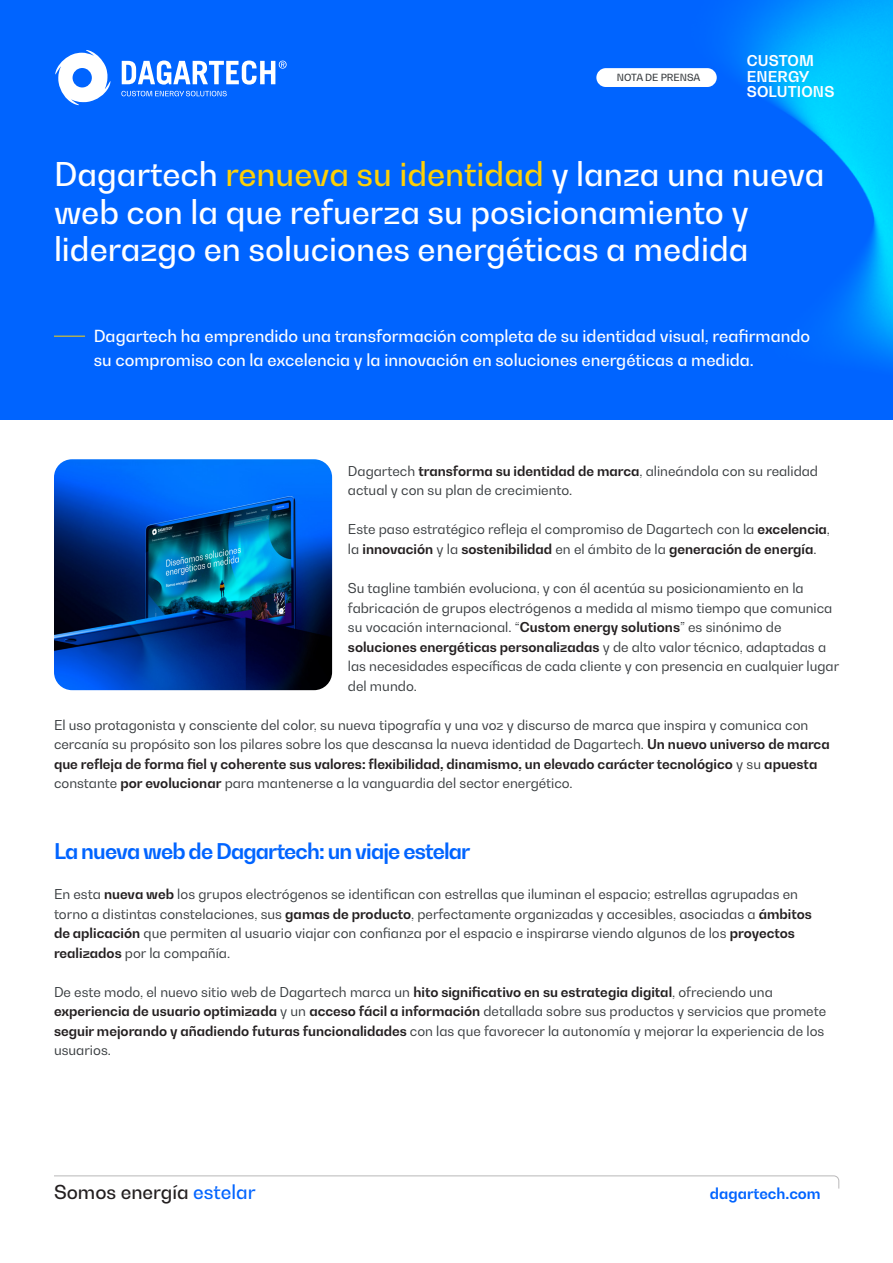
<style>
.page{position:relative;width:893px;height:1263px;background:#fff}
.page>*{position:absolute;margin:0;border:0;box-sizing:border-box;transform-origin:0 0}
.t1{font:500 32.4px/37.7px "Bw Gradual";color:#fff}
.t2{font:700 21.45px "Bw Gradual";letter-spacing:-.04em;color:#0064ff}
.t3{font:500 19.05px "Bw Gradual";color:#231f20}
.t4{font:500 16.5px/24px "Bw Gradual";color:#fff}
.t5{font:700 15px "Bw Gradual";color:#0064ff}
.t6{font:700 14.85px "Bw Gradual";letter-spacing:.01em;color:#fff}
.t7{font:13.5px/19.5px "Bw Gradual";color:#383c3f}
.t8{font:500 9.75px "Bw Gradual";color:#383c3f}
.s1{color:#fed006}
.s2{font-weight:700;color:#231f20}
.s3{color:#0064ff}
</style>
<div class="page">
<div style="left:0;top:0;width:893px;height:420px;background:#0064ff"></div>
<img style="left:725px;top:0;width:168px;height:367px">
<svg style="left:122px;top:61px;width:165px;height:24px"></svg>
<svg style="left:121px;top:91px;width:106px;height:5px"></svg>
<svg style="left:55px;top:50px;width:56px;height:55px"></svg>
<div style="left:596px;top:68px;width:121px;height:19px;background:#fff;border-radius:9px"></div>
<hr style="left:54px;top:336px;width:31px;height:1px;background:#fed006">
<img style="left:54px;top:459px;width:278px;height:231px">
<svg style="left:54px;top:1175px;width:785px;height:14px"></svg>
<p class="t8" style="left:617px;top:71px;width:85px">NOTA DE PRENSA</p>
<p class="t6" style="left:747px;top:51px;width:69px">CUSTOM</p>
<p class="t6" style="left:747px;top:66px;width:64px">ENERGY</p>
<p class="t6" style="left:747px;top:81px;width:89px">SOLUTIONS</p>
<p class="t1" style="left:54px;top:155px;width:772px">Dagartech <span class="s1">renueva su identidad</span> y lanza una nueva web con la que refuerza su posicionamiento y liderazgo en soluciones energéticas a medida</p>
<p class="t4" style="left:94px;top:324px;width:718px">Dagartech ha emprendido una transformación completa de su identidad visual, reafirmando su compromiso con la excelencia y la innovación en soluciones energéticas a medida.</p>
<p class="t7" style="left:348px;top:461px;width:472px">Dagartech <span class="s2">transforma su identidad de marca</span>, alineándola con su realidad actual y con su plan de crecimiento.</p>
<p class="t7" style="left:348px;top:519px;width:484px">Este paso estratégico refleja el compromiso de Dagartech con la <span class="s2">excelencia</span>, la <span class="s2">innovación</span> y la <span class="s2">sostenibilidad</span> en el ámbito de la <span class="s2">generación de energía</span>.</p>
<p class="t7" style="left:348px;top:578px;width:493px">Su tagline también evoluciona, y con él acentúa su posicionamiento en la fabricación de grupos electrógenos a medida al mismo tiempo que comunica su vocación internacional. “<span class="s2">Custom energy solutions</span>” es sinónimo de <span class="s2">soluciones energéticas personalizadas</span> y de alto valor técnico, adaptadas a las necesidades específicas de cada cliente y con presencia en cualquier lugar del mundo.</p>
<p class="t7" style="left:54px;top:714px;width:777px">El uso protagonista y consciente del color, su nueva tipografía y una voz y discurso de marca que inspira y comunica con cercanía su propósito son los pilares sobre los que descansa la nueva identidad de Dagartech. <span class="s2">Un nuevo universo de marca que refleja de forma fiel y coherente sus valores: flexibilidad, dinamismo, un elevado carácter tecnológico</span> y su <span class="s2">apuesta </span>constante <span class="s2">por evolucionar</span> para mantenerse a la vanguardia del sector energético.</p>
<p class="t2" style="left:54px;top:836px;width:418px">La nueva web de Dagartech: un viaje estelar</p>
<p class="t7" style="left:54px;top:884px;width:759px">En esta <span class="s2">nueva web</span> los grupos electrógenos se identifican con estrellas que iluminan el espacio; estrellas agrupadas en torno a distintas constelaciones, sus <span class="s2">gamas de producto</span>, perfectamente organizadas y accesibles, asociadas a <span class="s2">ámbitos de aplicación</span> que permiten al usuario viajar con confianza por el espacio e inspirarse viendo algunos de los <span class="s2">proyectos realizados</span> por la compañía.</p>
<p class="t7" style="left:54px;top:982px;width:774px">De este modo, el nuevo sitio web de Dagartech marca un <span class="s2">hito significativo en su estrategia digital</span>, ofreciendo una <span class="s2">experiencia de usuario optimizada</span> y un <span class="s2">acceso fácil a información</span> detallada sobre sus productos y servicios que promete <span class="s2">seguir mejorando y añadiendo futuras funcionalidades</span> con las que favorecer la autonomía y mejorar la experiencia de los usuarios.</p>
<p class="t3" style="left:54px;top:1180px;width:203px">Somos energía <span class="s3">estelar</span></p>
<p class="t5" style="left:710px;top:1184px;width:112px">dagartech.com</p>
</div>
